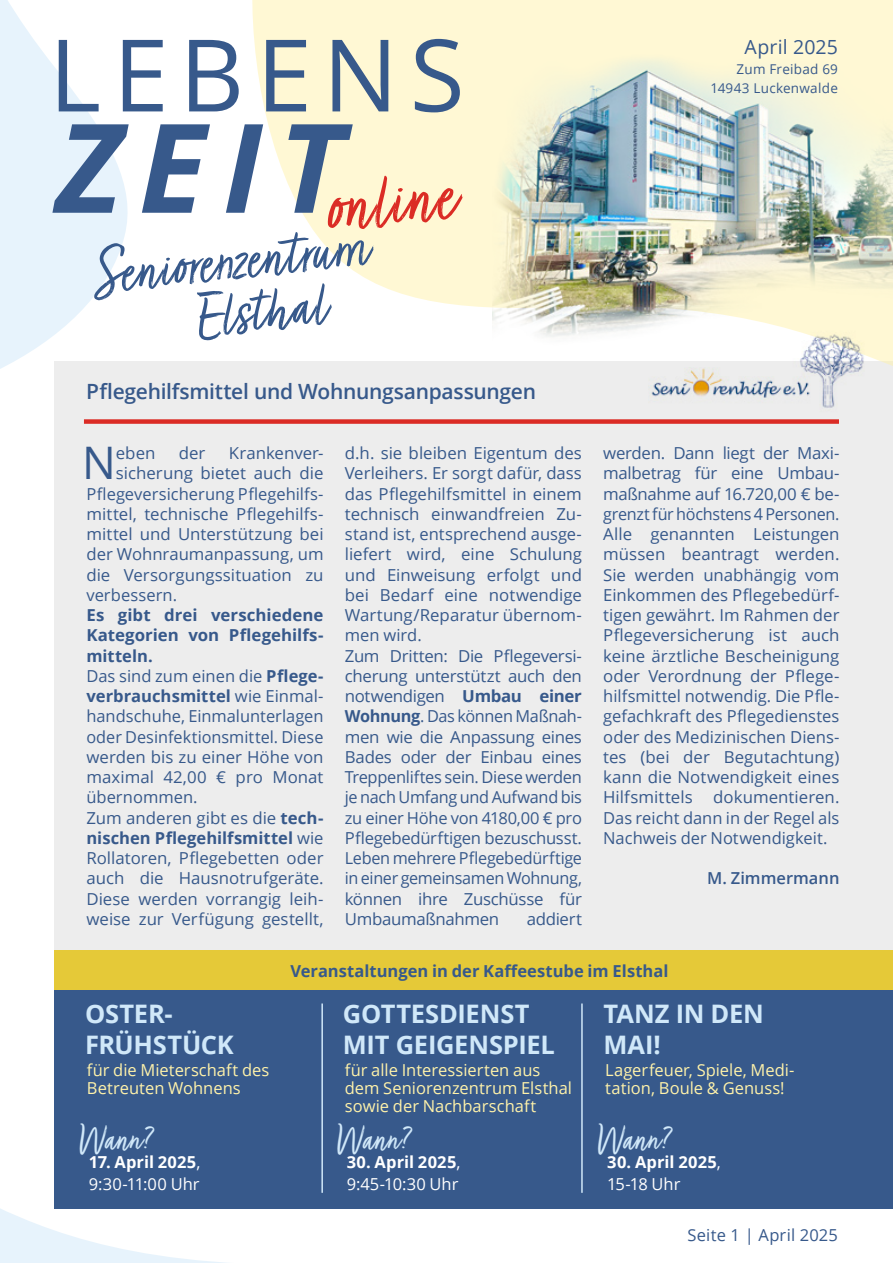
<style>
.page{position:relative;width:893px;height:1263px;background:#fff}
.page>*{position:absolute;margin:0;border:0;box-sizing:border-box;transform-origin:0 0}
.t1{font:italic 700 123.75px "Open Sans";color:#37598b}
.t2{font:100.2px "Open Sans";letter-spacing:.115em;color:#37598b}
.t3{font:90px "Turbinado Light Pro";color:#db2c25}
.t4{font:72px/52.8px "Turbinado Light Pro";color:#37598b}
.t5{font:44.85px "Open Sans";color:#37598b}
.t6{font:42px "Turbinado Light Pro";color:#d0e8f9}
.t7{font:700 25.5px/30.6px "Open Sans";letter-spacing:-.01em;color:#d0e8f9}
.t8{font:600 21px "Open Sans";letter-spacing:-.015em;color:#37598b}
.t9{font:19.5px "Open Sans";letter-spacing:.005em;color:#37598b}
.t10{font:16.5px/20.2px "Open Sans";color:#37598b}
.t11{font:16.5px/18px "Open Sans";color:#fff2aa}
.t12{font:16.5px/22.5px "Open Sans";color:#fff}
.t13{font:700 16.5px "Open Sans";color:#37598b}
.t14{font:700 16.5px/22.5px "Open Sans";letter-spacing:.01em;color:#fff}
.t15{font:600 16.5px "Open Sans";color:#37598b}
.t16{font:16.5px "Open Sans";letter-spacing:-.02em;color:#37598b}
.t17{font:13.5px/19.5px "Open Sans";letter-spacing:.02em;color:#37598b;text-align:right}
.s1{font-weight:700}
.s2{font-weight:400}
</style>
<div class="page">
<div style="left:54px;top:361px;width:839px;height:589px;background:#ededed"></div>
<div style="left:54px;top:986px;width:839px;height:222px;background:#37598b"></div>
<div style="left:54px;top:950px;width:839px;height:40px;background:#e5c938"></div>
<svg style="left:0;top:0;width:128px;height:369px;fill:#e7f3fc"></svg>
<svg style="left:252px;top:0;width:641px;height:321px;fill:#fff8d4"></svg>
<img style="left:493px;top:48px;width:400px;height:289px">
<svg style="left:0;top:1208px;width:509px;height:55px"></svg>
<div style="left:84px;top:419px;width:755px;height:5px;background:#db2c25"></div>
<img style="left:612px;top:305px;width:281px;height:119px">
<hr style="left:581px;top:1003px;width:2px;height:190px;background:#d0e8f9">
<hr style="left:321px;top:1003px;width:2px;height:190px;background:#d0e8f9">
<h2 class="t2" style="left:49px;top:6px;width:417px">LEBENS</h2>
<h1 class="t1" style="left:56px;top:80px;width:289px">ZEIT</h1>
<h3 class="t3" style="left:321px;top:159px;width:131px;rotate:-6deg">online</h3>
<h3 class="t4" style="left:188px;top:244px;width:180px;text-indent:-99px;rotate:-6deg">Seniorenzentrum<br>Elsthal</h3>
<p class="t8" style="left:86px;top:377px;width:451px">Pflegehilfsmittel und Wohnungsanpassungen</p>
<h3 class="t5" style="left:82px;top:432px;width:35px">N</h3>
<p class="t10" style="left:116px;top:442px;width:41px">eben</p>
<p class="t10" style="left:179px;top:442px;width:28px">der</p>
<p class="t10" style="left:229px;top:442px;width:96px">Krankenver-</p>
<p class="t10" style="left:116px;top:463px;width:209px">sicherung bietet auch die</p>
<p class="t10" style="left:86px;top:483px;width:239px">Pflegeversicherung Pflegehilfs-</p>
<p class="t10" style="left:86px;top:503px;width:239px">mittel, technische Pflegehilfs-</p>
<p class="t10" style="left:86px;top:523px;width:239px">mittel und Unterstützung bei</p>
<p class="t10" style="left:86px;top:544px;width:239px">der Wohnraumanpassung, um</p>
<p class="t10" style="left:86px;top:564px;width:239px">die Versorgungssituation zu</p>
<p class="t10" style="left:86px;top:584px;width:92px">verbessern.</p>
<p class="t10" style="left:86px;top:604px;width:239px"><span class="s1">Es gibt drei verschiedene<br>Kategorien von Pflegehilfs&shy;mitteln.<br></span>Das sind zum einen die <span class="s1">Pflege&shy;verbrauchsmittel</span> wie Einmal&shy;handschuhe, Einmalunterlagen oder Desinfektionsmittel. Diese werden bis zu einer Höhe von maximal 42,00 € pro Monat übernommen.<br>Zum anderen gibt es die <span class="s1">tech&shy;nischen Pflegehilfsmittel</span> wie<br>Rollatoren, Pflegebetten oder auch die Hausnotrufgeräte.<br>Diese werden vorrangig leih&shy;weise zur Verfügung gestellt,</p>
<p class="t10" style="left:345px;top:442px;width:239px">d.h. sie bleiben Eigentum des<br>Verleihers. Er sorgt dafür, dass das Pflegehilfsmittel in einem technisch einwandfreien Zu&shy;stand ist, entsprechend ausge&shy;liefert wird, eine Schulung und Einweisung erfolgt und bei Bedarf eine notwendige<br>Wartung/Reparatur übernom&shy;men wird.<br>Zum Dritten: Die Pflegeversi&shy;cherung unterstützt auch den notwendigen <span class="s1">Umbau einer<br>Wohnung</span>. Das können Maßnah&shy;men wie die Anpassung eines<br>Bades oder der Einbau eines<br>Treppenliftes sein. Diese werden je nach Umfang und Aufwand bis zu einer Höhe von 4180,00 € pro<br>Pflegebedürftigen bezuschusst.<br>Leben mehrere Pflegebedürftige in einer gemeinsamen Wohnung, können ihre Zuschüsse für<br>Umbaumaßnahmen</p>
<p class="t16" style="left:527px;top:907px;width:57px">addiert</p>
<p class="t9" style="left:745px;top:34px;width:95px">April 2025</p>
<p class="t17" style="left:710px;top:59px;width:129px">Zum Freibad 69<br>14943 Luckenwalde</p>
<p class="t10" style="left:603px;top:442px;width:238px;text-align:justify">werden. Dann liegt der Maxi&shy;malbetrag für eine Umbau&shy;maßnahme auf 16.720,00 € be&shy;grenzt für höchstens 4 Personen.<br>Alle genannten Leistungen müssen beantragt werden.<br>Sie werden unabhängig vom Einkommen des Pflegebedürf&shy;tigen gewährt. Im Rahmen der Pflegeversicherung ist auch keine ärztliche Bescheinigung oder Verordnung der Pflege&shy;hilfsmittel notwendig. Die Pfle&shy;gefachkraft des Pflegedienstes oder des Medizinischen Diens&shy;tes (bei der Begutachtung) kann die Notwendigkeit eines Hilfsmittels dokumentieren.<br>Das reicht dann in der Regel als Nachweis der Notwendigkeit.</p>
<p class="t15" style="left:707px;top:867px;width:134px">M. Zimmermann</p>
<p class="t13" style="left:290px;top:959px;width:379px">Veranstaltungen in der Kaffeestube im Elsthal</p>
<h3 class="t7" style="left:85px;top:998px;width:150px">OSTER-<br>FRÜHSTÜCK</h3>
<h3 class="t7" style="left:343px;top:998px;width:213px">GOTTESDIENST<br>MIT GEIGENSPIEL</h3>
<h3 class="t7" style="left:603px;top:998px;width:162px">TANZ IN DEN<br>MAI!</h3>
<p class="t11" style="left:87px;top:1061px;width:184px">für die Mieterschaft des<br>Betreuten Wohnens</p>
<p class="t11" style="left:345px;top:1061px;width:229px">für alle Interessierten aus dem Seniorenzentrum Elsthal sowie der Nachbarschaft</p>
<p class="t11" style="left:605px;top:1061px;width:191px">Lagerfeuer, Spiele, Medi&shy;tation, Boule &amp; Genuss!</p>
<h3 class="t6" style="left:78px;top:1117px;width:76px;rotate:-2deg">Wann?</h3>
<h3 class="t6" style="left:336px;top:1117px;width:76px;rotate:-2deg">Wann?</h3>
<h3 class="t6" style="left:596px;top:1117px;width:76px;rotate:-2deg">Wann?</h3>
<p class="t12" style="left:89px;top:1150px;width:113px"><span class="s1">17. April 2025</span>,<br>9:30-11:00 Uhr</p>
<p class="t12" style="left:347px;top:1150px;width:115px"><span class="s1">30. April 2025</span>,<br>9:45-10:30 Uhr</p>
<p class="t14" style="left:607px;top:1150px;width:115px">30. April 2025<span class="s2">,<br>15-18 Uhr</span></p>
<p class="t10" style="left:687px;top:1224px;width:152px">Seite 1 | April 2025</p>
</div>
